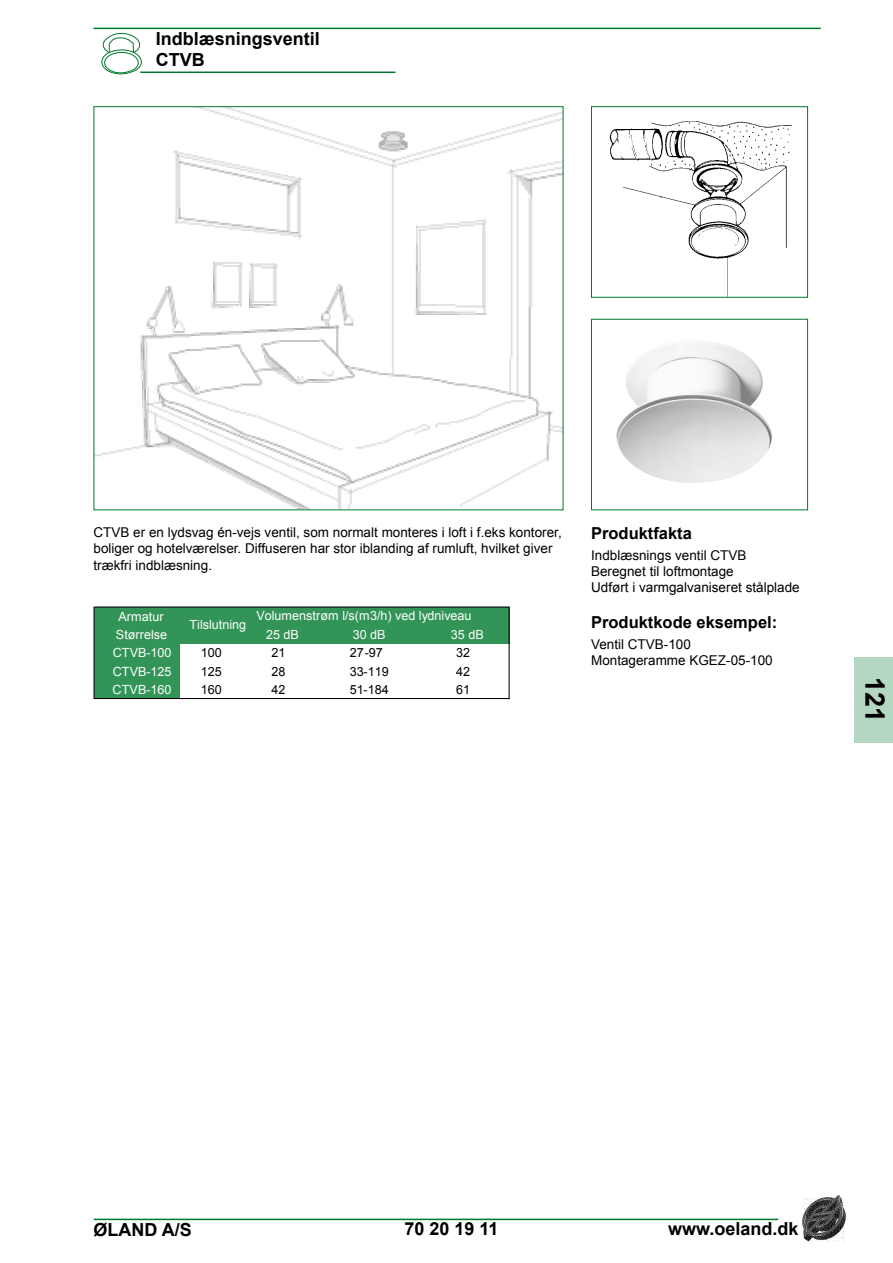
<style>
.page{position:relative;width:893px;height:1263px;background:#fff}
.page>*{position:absolute;margin:0;border:0;box-sizing:border-box;transform-origin:0 0}
.t1{font:700 27px "Arial";color:#000}
.t2{font:700 18px/21.6px "Arial";color:#000}
.t3{font:700 16.5px "Arial";color:#000}
.t4{font:13.5px/16.2px "Arial";color:#000}
.t5{font:12.6px/18.3px "Arial";color:#fff}
.t6{font:12.6px "Arial";color:#000}
</style>
<div class="page">
<hr style="left:94px;top:28px;width:727px;height:1px;background:#00792c">
<hr style="left:140px;top:72px;width:255px;height:1px;background:#00792c">
<div style="left:855px;top:657px;width:38px;height:85px;background:#b3d7c0"></div>
<hr style="left:94px;top:1219px;width:684px;height:1px;background:#00792c">
<img style="left:802px;top:1194px;width:44px;height:47px">
<svg style="left:101px;top:33px;width:41px;height:42px"></svg>
<img style="left:96px;top:108px;width:465px;height:400px">
<img style="left:616px;top:342px;width:156px;height:141px">
<img style="left:610px;top:121px;width:182px;height:175px">
<div style="left:591px;top:319px;width:217px;height:191px;border:1px solid #00792c"></div>
<div style="left:591px;top:106px;width:217px;height:192px;border:1px solid #00792c"></div>
<div style="left:94px;top:607px;width:415px;height:37px;background:#339457"></div>
<div style="left:94px;top:644px;width:85px;height:55px;background:#339457"></div>
<hr style="left:94px;top:606px;width:1px;height:93px;background:#000">
<hr style="left:509px;top:607px;width:1px;height:92px;background:#000">
<hr style="left:95px;top:606px;width:415px;height:1px;background:#000">
<hr style="left:95px;top:698px;width:415px;height:1px;background:#000">
<h2 class="t2" style="left:156px;top:28px;width:166px">Indblæsningsventil<br>CTVB</h2>
<p class="t4" style="left:94px;top:524px;width:470px">CTVB er en lydsvag én-vejs ventil, som normalt monteres i loft i f.eks kontorer, boliger og hotelværelser. Diffuseren har stor iblanding af rumluft, hvilket giver trækfri indblæsning.</p>
<p class="t3" style="left:591px;top:523px;width:102px">Produktfakta</p>
<p class="t4" style="left:591px;top:547px;width:210px">Indblæsnings ventil CTVB<br>Beregnet til loftmontage<br>Udført i varmgalvaniseret stålplade</p>
<p class="t3" style="left:591px;top:611px;width:188px">Produktkode eksempel:</p>
<p class="t4" style="left:591px;top:636px;width:183px">Ventil CTVB-100<br>Montageramme KGEZ-05-100</p>
<p class="t5" style="left:189px;top:616px;width:58px">Tilslutning</p>
<p class="t5" style="left:353px;top:607px;width:120px;text-indent:-96px">Volumenstrøm l/s(m3/h) ved lydniveau<br>30 dB</p>
<p class="t5" style="left:116px;top:607px;width:53px">Armatur<br>Størrelse</p>
<p class="t5" style="left:266px;top:626px;width:34px">25 dB</p>
<p class="t5" style="left:451px;top:626px;width:34px">35 dB</p>
<p class="t5" style="left:113px;top:644px;width:60px">CTVB-100</p>
<p class="t6" style="left:201px;top:645px;width:22px">100</p>
<p class="t6" style="left:272px;top:645px;width:15px">21</p>
<p class="t6" style="left:350px;top:645px;width:35px">27-97</p>
<p class="t6" style="left:456px;top:645px;width:15px">32</p>
<p class="t5" style="left:113px;top:662px;width:60px">CTVB-125</p>
<p class="t6" style="left:201px;top:663px;width:22px">125</p>
<p class="t6" style="left:271px;top:663px;width:15px">28</p>
<p class="t6" style="left:350px;top:663px;width:40px">33-119</p>
<p class="t6" style="left:456px;top:663px;width:15px">42</p>
<p class="t5" style="left:113px;top:680px;width:60px">CTVB-160</p>
<p class="t6" style="left:201px;top:681px;width:22px">160</p>
<p class="t6" style="left:271px;top:681px;width:15px">42</p>
<p class="t6" style="left:350px;top:681px;width:40px">51-184</p>
<p class="t6" style="left:456px;top:681px;width:15px">61</p>
<h1 class="t1" style="left:893px;top:677px;width:47px;rotate:90deg">121</h1>
<h2 class="t2" style="left:94px;top:1220px;width:100px">ØLAND A/S</h2>
<h2 class="t2" style="left:404px;top:1218px;width:96px">70 20 19 11</h2>
<h2 class="t2" style="left:668px;top:1218px;width:132px">www.oeland.dk</h2>
</div>
